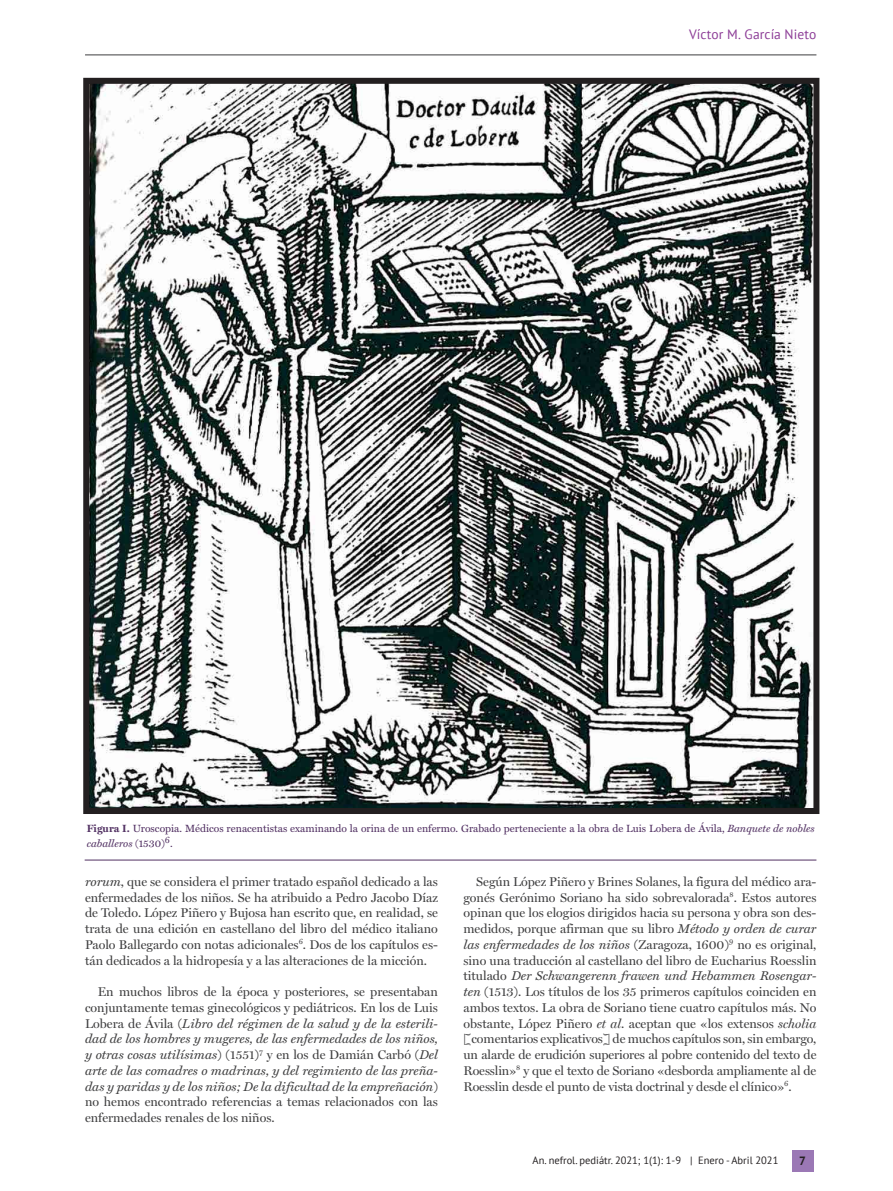
<style>
.page{position:relative;width:893px;height:1191px;background:#fff}
.page>*{position:absolute;margin:0;border:0;box-sizing:border-box;transform-origin:0 0}
.t1{font:13.5px "PT Sans";letter-spacing:.005em;color:#8c3c96}
.t2{font:12.75px/15.8px "Miller Display Roman";color:#3e3e3f;text-align:justify}
.t3{font:italic 12.75px/15.8px "Miller Text";color:#3e3e3f}
.t4{font:700 12px "PT Sans";color:#231f20}
.t5{font:10.5px/15px "Miller Text";color:#513062}
.t6{font:10.5px "PT Sans";color:#231f20}
.s1{font-weight:700}
.s2{font-style:italic}
.s3{font-family:"Miller Text";font-style:italic}
.s4{font-family:"Miller Display Roman";font-style:normal}
.s5{font-family:"Miller Display";font-style:italic}
</style>
<div class="page">
<div style="left:792px;top:1150px;width:21px;height:21px;background:#9b78b5"></div>
<hr style="left:85px;top:55px;width:731px;height:1px;background:#3e3e3f">
<img style="left:90px;top:85px;width:722px;height:722px">
<div style="left:83px;top:78px;width:736px;height:736px;border:6px solid #231f20"></div>
<hr style="left:85px;top:859px;width:731px;height:1px;background:#513062">
<p class="t1" style="left:689px;top:27px;width:129px">Víctor M. García Nieto</p>
<p class="t5" style="left:87px;top:821px;width:729px"><span class="s1">Figura I.</span> Uroscopia. Médicos renacentistas examinando la orina de un enfermo. Grabado perteneciente a la obra de Luis Lobera de Ávila, <span class="s2">Banquete de nobles caballeros</span> (1530)<sup>6</sup>.</p>
<p class="t2" style="left:85px;top:873px;width:354px"><span class="s3">rorum</span>, que se considera el primer tratado español dedicado a las enfermedades de los niños. Se ha atribuido a Pedro Jacobo Díaz de Toledo. López Piñero y Bujosa han escrito que, en realidad, se trata de una edición en castellano del libro del médico italiano Paolo Ballegardo con notas adicionales<sup>6</sup>. Dos de los capítulos es&shy;tán dedicados a la hidropesía y a las alteraciones de la micción.</p>
<p class="t2" style="left:85px;top:983px;width:354px;text-align:right">En muchos libros de la época y posteriores, se presentaban conjuntamente temas ginecológicos y pediátricos. En los de Luis</p>
<p class="t3" style="left:85px;top:1015px;width:354px"><span class="s4">Lobera de Ávila (</span>Libro del régimen de la salud y de la esterili&shy;dad de los hombres y mugeres, de las enfermedades de los niños,</p>
<p class="t2" style="left:85px;top:1046px;width:354px"><span class="s3">y otras cosas utilísimas</span>) (1551)<sup>7</sup> y en los de Damián Carbó (<span class="s3">Del</span></p>
<p class="t3" style="left:85px;top:1062px;width:354px">arte de las comadres o madrinas, y del regimiento de las preña&shy;das y paridas y de los niños; De la dificultad de la empreñación<span class="s4">)</span></p>
<p class="t2" style="left:85px;top:1094px;width:354px">no hemos encontrado referencias a temas relacionados con las enfermedades renales de los niños.</p>
<p class="t2" style="left:463px;top:873px;width:354px;text-indent:13px">Según López Piñero y Brines Solanes, la figura del médico ara&shy;gonés Gerónimo Soriano ha sido sobrevalorada<sup>8</sup>. Estos autores opinan que los elogios dirigidos hacia su persona y obra son des&shy;medidos, porque afirman que su libro <span class="s3">Método y orden de curar las enfermedades de los niños</span> (Zaragoza, 1600)<sup>9</sup> no es original, sino una traducción al castellano del libro de Eucharius Roesslin</p>
<p class="t3" style="left:463px;top:968px;width:354px"><span class="s4">titulado</span> Der Schwangerenn frawen und Hebammen Rosengar-</p>
<p class="t2" style="left:463px;top:983px;width:354px"><span class="s3">ten</span> (1513). Los títulos de los 35 primeros capítulos coinciden en ambos textos. La obra de Soriano tiene cuatro capítulos más. No obstante, López Piñero <span class="s5">et al</span>. aceptan que «los extensos <span class="s5">scholia </span>[comentarios explicativos] de muchos capítulos son, sin embargo, un alarde de erudición superiores al pobre contenido del texto de Roesslin»<sup>8</sup> y que el texto de Soriano «desborda ampliamente al de Roesslin desde el punto de vista doctrinal y desde el clínico»<sup>6</sup>.</p>
<p class="t6" style="left:533px;top:1154px;width:150px">An. nefrol. pediátr. 2021; 1(1): 1-9</p>
<p class="t6" style="left:690px;top:1155px;width:90px">| Enero - Abril 2021</p>
<p class="t4" style="left:799px;top:1153px;width:8px">7</p>
</div>
